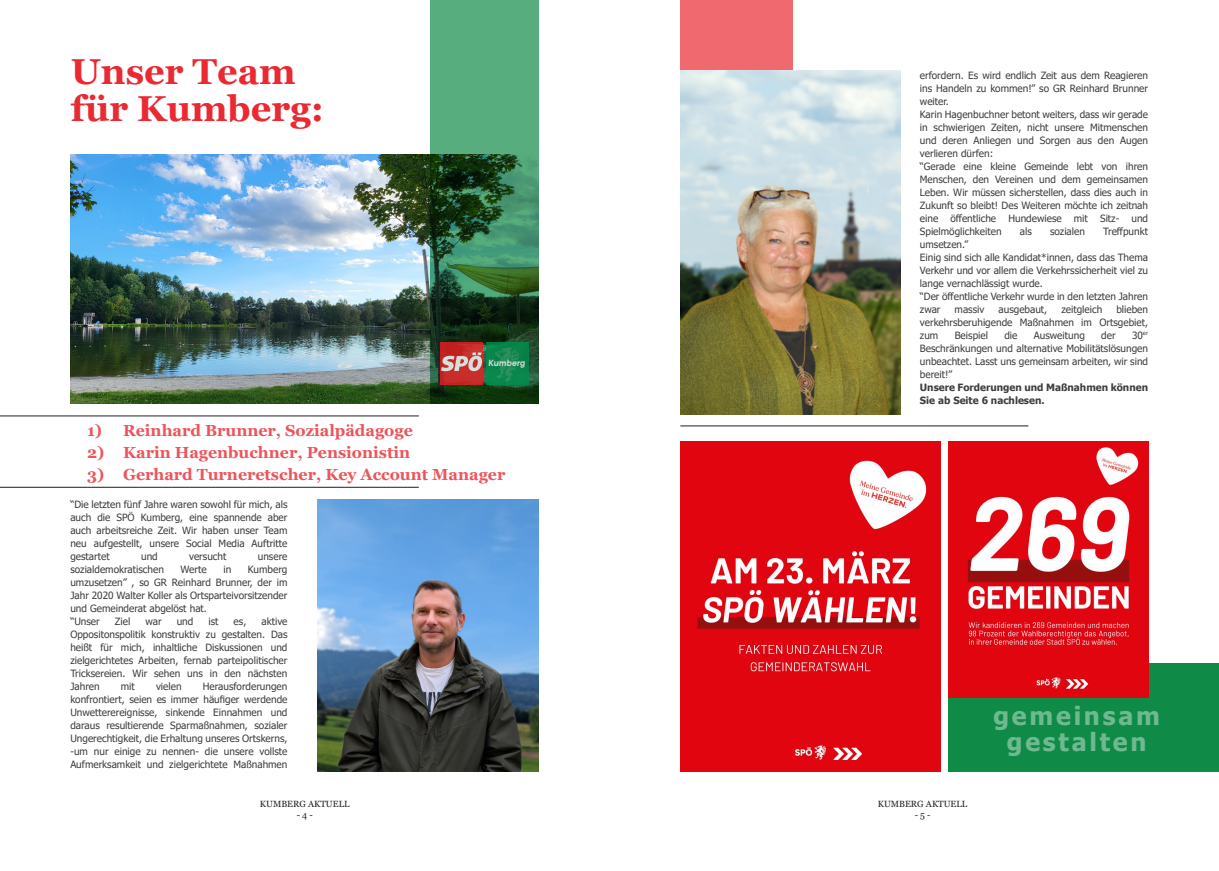
<style>
.page{position:relative;width:1219px;height:871px;background:#fff}
.page>*{position:absolute;margin:0;border:0;box-sizing:border-box;transform-origin:0 0}
.t1{font:700 36px/36px "Georgia";color:#ea2932}
.t2{font:700 25px/26px "Tahoma";letter-spacing:.11em;color:rgb(255 255 255/.4);text-align:center}
.t3{font:700 16px "Georgia";color:rgb(234 41 50/.8)}
.t4{font:10px/13px "Tahoma";color:#3e3e3f;text-align:justify}
.t5{font:700 10px/13px "Tahoma";color:#3e3e3f}
.t6{font:600 10px "TT Commons";color:#fff}
.t7{font:9px "Georgia";color:#231f20}
</style>
<div class="page">
<div style="left:948px;top:663px;width:271px;height:108px;background:#108b47"></div>
<hr style="left:0;top:415px;width:419px;height:1px;background:#231f20">
<hr style="left:680px;top:425px;width:348px;height:1px;background:#231f20">
<img style="left:71px;top:154px;width:359px;height:249px">
<div style="left:430px;top:0;width:109px;height:403px;background:#108b47;opacity:.7"></div>
<div style="left:680px;top:0;width:113px;height:402px;background:#f0696f"></div>
<hr style="left:0;top:486px;width:419px;height:1px;background:#231f20">
<img style="left:680px;top:441px;width:260px;height:330px">
<img style="left:948px;top:441px;width:200px;height:255px">
<div style="left:440px;top:342px;width:43px;height:42px;background:linear-gradient(to right,#c32223,#ca302e)"></div>
<svg style="left:441px;top:352px;width:42px;height:19px"></svg>
<div style="left:486px;top:342px;width:42px;height:42px;background:#09854b"></div>
<svg style="left:495px;top:348px;width:24px;height:33px"></svg>
<img style="left:680px;top:71px;width:221px;height:343px">
<img style="left:318px;top:500px;width:221px;height:271px">
<h1 class="t1" style="left:71px;top:57px;width:255px">Unser Team für Kumberg:</h1>
<p class="t6" style="left:488px;top:357px;width:40px">Kumberg</p>
<h3 class="t3" style="left:87px;top:423px;width:327px">1) Reinhard Brunner, Sozialpädagoge</h3>
<h3 class="t3" style="left:87px;top:445px;width:324px">2) Karin Hagenbuchner, Pensionistin</h3>
<h3 class="t3" style="left:87px;top:467px;width:420px">3) Gerhard Turneretscher, Key Account Manager</h3>
<p class="t4" style="left:70px;top:498px;width:219px">“Die letzten fünf Jahre waren sowohl für mich, als auch die SPÖ Kumberg, eine spannende aber auch arbeitsreiche Zeit. Wir haben unser Team neu aufgestellt, unsere Social Media Auftritte gestartet</p>
<p class="t4" style="left:141px;top:550px;width:18px">und</p>
<p class="t4" style="left:189px;top:550px;width:39px">versucht</p>
<p class="t4" style="left:258px;top:550px;width:31px">unsere</p>
<p class="t4" style="left:70px;top:563px;width:95px">sozialdemokratischen</p>
<p class="t4" style="left:181px;top:563px;width:28px">Werte</p>
<p class="t4" style="left:223px;top:563px;width:9px">in</p>
<p class="t4" style="left:70px;top:563px;width:219px;text-align:left;text-indent:178px">Kumberg umzusetzen” , so GR Reinhard Brunner, der im<br>Jahr 2020 Walter Koller als Ortsparteivorsitzender und Gemeinderat abgelöst hat.<br>“Unser</p>
<p class="t4" style="left:70px;top:615px;width:219px;text-indent:191px">aktive Oppositonspolitik konstruktiv zu gestalten. Das heißt für mich, inhaltliche Diskussionen und zielgerichtetes Arbeiten, fernab parteipolitischer Tricksereien. Wir sehen uns in den nächsten Jahren</p>
<p class="t4" style="left:115px;top:615px;width:17px">Ziel</p>
<p class="t4" style="left:145px;top:615px;width:18px">war</p>
<p class="t4" style="left:177px;top:615px;width:18px">und</p>
<p class="t4" style="left:208px;top:615px;width:12px">ist</p>
<p class="t4" style="left:234px;top:615px;width:14px">es,</p>
<p class="t4" style="left:70px;top:680px;width:219px;text-indent:132px">Herausforderungen konfrontiert, seien es immer häufiger werdende Unwetterereignisse, sinkende Einnahmen und daraus resultierende Sparmaßnahmen, sozialer Ungerechtigkeit, die Erhaltung unseres Ortskerns, -um nur einige zu nennen- die unsere vollste Aufmerksamkeit und zielgerichtete Maßnahmen</p>
<p class="t4" style="left:121px;top:680px;width:16px">mit</p>
<p class="t4" style="left:156px;top:680px;width:27px">vielen</p>
<p class="t7" style="left:260px;top:800px;width:91px">KUMBERG AKTUELL</p>
<p class="t7" style="left:297px;top:811px;width:18px">- 4 -</p>
<p class="t4" style="left:920px;top:69px;width:230px;text-align:left">erfordern. Es wird endlich Zeit aus dem Reagieren ins Handeln zu kommen!” so GR Reinhard Brunner weiter.<br>Karin Hagenbuchner betont weiters, dass wir gerade in schwierigen Zeiten, nicht unsere Mitmenschen und deren Anliegen und Sorgen aus den Augen verlieren dürfen:<br>“Gerade eine kleine Gemeinde lebt von ihren Menschen, den Vereinen und dem gemeinsamen Leben. Wir müssen sicherstellen, dass dies auch in Zukunft so bleibt! Des Weiteren möchte ich zeitnah eine öffentliche Hundewiese mit Sitz- und Spielmöglichkeiten</p>
<p class="t4" style="left:1020px;top:225px;width:13px">als</p>
<p class="t4" style="left:1050px;top:225px;width:36px">sozialen</p>
<p class="t4" style="left:1103px;top:225px;width:46px">Treffpunkt</p>
<p class="t4" style="left:920px;top:238px;width:230px;text-align:left">umsetzen.”<br>Einig sind sich alle Kandidat*innen, dass das Thema Verkehr und vor allem die Verkehrssicherheit viel zu lange vernachlässigt wurde.<br>“Der öffentliche Verkehr wurde in den letzten Jahren zwar</p>
<p class="t4" style="left:920px;top:303px;width:230px;text-indent:196px">blieben verkehrsberuhigende Maßnahmen im Ortsgebiet, zum</p>
<p class="t4" style="left:955px;top:303px;width:31px">massiv</p>
<p class="t4" style="left:998px;top:303px;width:50px">ausgebaut,</p>
<p class="t4" style="left:1061px;top:303px;width:42px">zeitgleich</p>
<p class="t4" style="left:955px;top:329px;width:35px">Beispiel</p>
<p class="t4" style="left:1004px;top:329px;width:15px">die</p>
<p class="t4" style="left:1034px;top:329px;width:53px">Ausweitung</p>
<p class="t4" style="left:1101px;top:329px;width:16px">der</p>
<p class="t4" style="left:920px;top:329px;width:230px;text-indent:212px">30<sup>er </sup>Beschränkungen und alternative Mobilitätslösungen unbeachtet. Lasst uns gemeinsam arbeiten, wir sind bereit!”</p>
<p class="t5" style="left:920px;top:381px;width:230px">Unsere Forderungen und Maßnahmen können<br>Sie ab Seite 6 nachlesen.</p>
<p class="t7" style="left:878px;top:800px;width:91px">KUMBERG AKTUELL</p>
<p class="t7" style="left:915px;top:811px;width:17px">- 5 -</p>
<h2 class="t2" style="left:993px;top:704px;width:168px">gemeinsam gestalten</h2>
</div>
